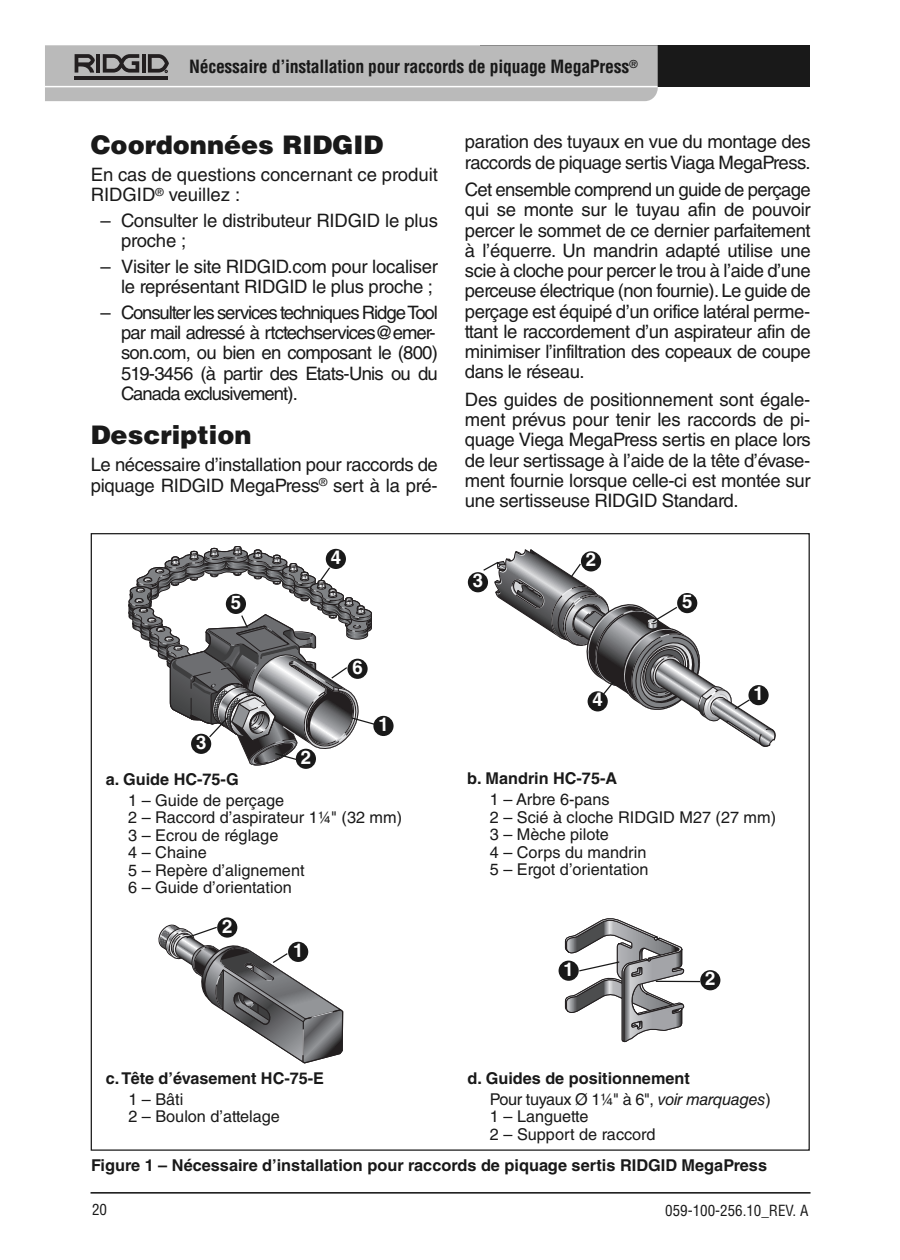
<style>
.page{position:relative;width:900px;height:1260px;background:#fff}
.page>*{position:absolute;margin:0;border:0;box-sizing:border-box;transform-origin:0 0}
.t1{font:900 25.5px "Helvetica LT Std";color:#191919}
.t2{font:18.5px/20.2px "Helvetica LT Std";letter-spacing:-.02em;color:#191919}
.t3{font:18.5px/20.2px "Helvetica LT Std";letter-spacing:-.05em;color:#191919}
.t4{font:18.5px/20.2px "Helvetica LT Std";color:#191919}
.t5{font:700 condensed 17.75px "Helvetica LT Std";letter-spacing:-.015em;color:#191919}
.t6{font:16.25px/17.5px "Helvetica LT Std";color:#191919}
.t7{font:700 16.25px/21px "Helvetica LT Std";color:#191919}
.t8{font:condensed 15px "Helvetica LT Std";color:#191919}
.s1{font-weight:400}
.s2{font-weight:400;font-style:italic}
</style>
<div class="page">
<div style="left:481px;top:45px;width:329px;height:42px;background:#191919"></div>
<svg style="left:45px;top:45px;width:613px;height:56px;background:#b4b4b4"></svg>
<hr style="left:45px;top:86px;width:612px;height:1px;background:#fff">
<hr style="left:91px;top:1192px;width:720px;height:2px;background:#191919">
<div style="left:373px;top:716px;width:21px;height:20px;background:#191919;border-radius:50%"></div>
<svg style="left:296px;top:749px;width:20px;height:20px"></svg>
<div style="left:468px;top:572px;width:20px;height:20px;background:#191919;border-radius:50%"></div>
<svg style="left:217px;top:917px;width:20px;height:21px"></svg>
<div style="left:559px;top:961px;width:20px;height:20px;background:#191919;border-radius:50%"></div>
<div style="left:700px;top:970px;width:20px;height:20px;background:#191919;border-radius:50%"></div>
<hr style="left:656px;top:981px;width:44px;height:1px;background:#191919">
<svg style="left:129px;top:546px;width:257px;height:219px"></svg>
<svg style="left:473px;top:549px;width:303px;height:198px"></svg>
<svg style="left:158px;top:919px;width:185px;height:144px"></svg>
<svg style="left:565px;top:918px;width:119px;height:124px"></svg>
<p class="t5" style="left:189px;top:59px;width:450px">Nécessaire d’installation pour raccords de piquage MegaPress<sup>®</sup></p>
<h1 class="t1" style="left:91px;top:135px;width:294px">Coordonnées RIDGID</h1>
<p class="t4" style="left:91px;top:166px;width:349px">En cas de questions concernant ce produit<br>RIDGID<sup>®</sup> veuillez :</p>
<p class="t2" style="left:121px;top:212px;width:318px;text-indent:-20px">– Consulter le distributeur RIDGID le plus proche ;</p>
<p class="t2" style="left:101px;top:258px;width:339px;text-align:right">– Visiter le site RIDGID.com pour localiser le représentant RIDGID le plus proche ;</p>
<p class="t3" style="left:121px;top:304px;width:318px;text-indent:-20px">– Consulter les services techniques Ridge Tool par mail adressé à rtctechservices@emer&shy;son.com, ou bien en composant le (800)<br>519-3456 (à partir des Etats-Unis ou du Canada exclusivement).</p>
<h1 class="t1" style="left:91px;top:426px;width:162px">Description</h1>
<p class="t2" style="left:91px;top:457px;width:349px">Le nécessaire d’installation pour raccords de piquage RIDGID MegaPress<sup>®</sup> sert à la pré-</p>
<p class="t2" style="left:465px;top:133px;width:347px">paration des tuyaux en vue du montage des raccords de piquage sertis Viaga MegaPress.</p>
<p class="t2" style="left:465px;top:181px;width:347px;text-align:justify">Cet ensemble comprend un guide de perçage qui se monte sur le tuyau afin de pouvoir percer le sommet de ce dernier parfaitement à l’équerre. Un mandrin adapté utilise une scie à cloche pour percer le trou à l’aide d’une perceuse électrique (non fournie). Le guide de perçage est équipé d’un orifice latéral perme&shy;ttant le raccordement d’un aspirateur afin de minimiser l’infiltration des copeaux de coupe dans le réseau.</p>
<p class="t2" style="left:465px;top:391px;width:347px;text-align:justify">Des guides de positionnement sont égale&shy;ment prévus pour tenir les raccords de pi&shy;quage Viega MegaPress sertis en place lors de leur sertissage à l’aide de la tête d’évase&shy;ment fournie lorsque celle-ci est montée sur une sertisseuse RIDGID Standard.</p>
<p class="t7" style="left:106px;top:770px;width:134px">a. Guide HC-75-G</p>
<p class="t6" style="left:128px;top:793px;width:275px">1 – Guide de perçage<br>2 – Raccord d’aspirateur 1¼" (32 mm)<br>3 – Ecrou de réglage<br>4 – Chaine<br>5 – Repère d’alignement<br>6 – Guide d’orientation</p>
<p class="t7" style="left:467px;top:770px;width:151px">b. Mandrin HC-75-A</p>
<p class="t6" style="left:490px;top:792px;width:288px">1 – Arbre 6-pans<br>2 – Scié à cloche RIDGID M27 (27 mm)<br>3 – Mèche pilote<br>4 – Corps du mandrin<br>5 – Ergot d’orientation</p>
<p class="t7" style="left:106px;top:1069px;width:220px">c. Tête d’évasement HC-75-E</p>
<p class="t6" style="left:128px;top:1092px;width:153px">1 – Bâti<br>2 – Boulon d’attelage</p>
<p class="t7" style="left:490px;top:1069px;width:282px;text-indent:-23px">d. Guides de positionnement<br><span class="s1">Pour tuyaux Ø 1¼" à 6",</span> <span class="s2">voir marquages</span><span class="s1">)</span></p>
<p class="t6" style="left:490px;top:1109px;width:167px">1 – Languette<br>2 – Support de raccord</p>
<p class="t7" style="left:91px;top:1156px;width:678px">Figure 1 – Nécessaire d’installation pour raccords de piquage sertis RIDGID MegaPress</p>
<p class="t8" style="left:92px;top:1203px;width:16px">20</p>
<p class="t8" style="left:665px;top:1205px;width:145px">059-100-256.10_REV. A</p>
</div>
